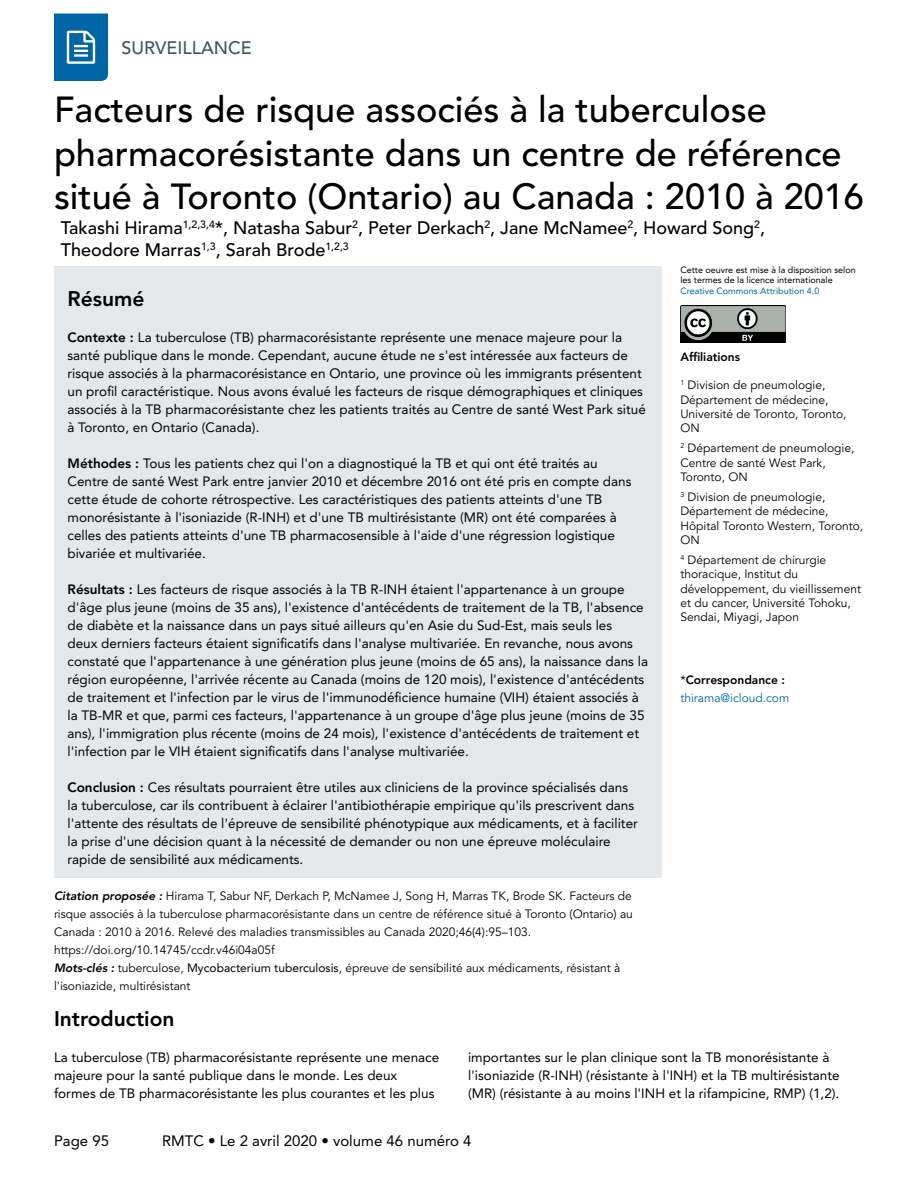
<style>
.page{position:relative;width:918px;height:1188px;background:#fff}
.page>*{position:absolute;margin:0;border:0;box-sizing:border-box;transform-origin:0 0}
.t1{font:500 36px/43.2px "Avenir LT Std";color:#000}
.t2{font:800 21px "Avenir LT Std";color:#000}
.t3{font:500 18px/21.6px "Avenir LT Std";color:#000}
.t4{font:500 18px "Avenir LT Std";color:#455560}
.t5{font:15px "Avenir LT Std";color:#000}
.t6{font:13.5px/18px "Avenir LT Std";color:#000}
.t7{font:12px/14.4px "Avenir LT Std";color:#000}
.t8{font:12px/18px "Avenir LT Std";color:#0065a4}
.t9{font:800 12px "Avenir LT Std";color:#000}
.t10{font:9px/10.5px "Avenir LT Std";color:#000}
.t11{font:9px "Avenir LT Std";color:#0065a4}
.s1{font-weight:800}
.s2{color:#000}
.s3{font-weight:800;color:#000}
.s4{font-weight:800;font-style:italic}
.s5{font-style:inherit}
</style>
<div class="page">
<svg style="left:54px;top:14px;width:54px;height:67px;background:#1c76ae"></svg>
<div style="left:54px;top:266px;width:608px;height:612px;background:#e4e8ea"></div>
<img style="left:680px;top:305px;width:106px;height:37px">
<h3 class="t4" style="left:122px;top:37px;width:132px">SURVEILLANCE</h3>
<h1 class="t1" style="left:54px;top:89px;width:811px">Facteurs de risque associés à la tuberculose pharmacorésistante dans un centre de référence situé à Toronto (Ontario) au Canada : 2010 à 2016</h1>
<h3 class="t3" style="left:61px;top:217px;width:706px">Takashi Hirama<sup>1,2,3,4</sup>*, Natasha Sabur<sup>2</sup>, Peter Derkach<sup>2</sup>, Jane McNamee<sup>2</sup>, Howard Song<sup>2</sup>,<br>Theodore Marras<sup>1,3</sup>, Sarah Brode<sup>1,2,3</sup></h3>
<h2 class="t2" style="left:68px;top:286px;width:78px">Résumé</h2>
<p class="t6" style="left:68px;top:328px;width:580px"><span class="s1">Contexte :</span> La tuberculose (TB) pharmacorésistante représente une menace majeure pour la santé publique dans le monde. Cependant, aucune étude ne s'est intéressée aux facteurs de risque associés à la pharmacorésistance en Ontario, une province où les immigrants présentent un profil caractéristique. Nous avons évalué les facteurs de risque démographiques et cliniques associés à la TB pharmacorésistante chez les patients traités au Centre de santé West Park situé à Toronto, en Ontario (Canada).</p>
<p class="t6" style="left:68px;top:454px;width:565px"><span class="s1">Méthodes :</span> Tous les patients chez qui l'on a diagnostiqué la TB et qui ont été traités au Centre de santé West Park entre janvier 2010 et décembre 2016 ont été pris en compte dans cette étude de cohorte rétrospective. Les caractéristiques des patients atteints d'une TB monorésistante à l'isoniazide (R-INH) et d'une TB multirésistante (MR) ont été comparées à celles des patients atteints d'une TB pharmacosensible à l'aide d'une régression logistique bivariée et multivariée.</p>
<p class="t6" style="left:68px;top:580px;width:582px"><span class="s1">Résultats :</span> Les facteurs de risque associés à la TB R-INH étaient l'appartenance à un groupe d'âge plus jeune (moins de 35 ans), l'existence d'antécédents de traitement de la TB, l'absence de diabète et la naissance dans un pays situé ailleurs qu'en Asie du Sud-Est, mais seuls les<br>deux derniers facteurs étaient significatifs dans l'analyse multivariée. En revanche, nous avons constaté que l'appartenance à une génération plus jeune (moins de 65 ans), la naissance dans la région européenne, l'arrivée récente au Canada (moins de 120 mois), l'existence d'antécédents de traitement et l'infection par le virus de l'immunodéficience humaine (VIH) étaient associés à la TB-MR et que, parmi ces facteurs, l'appartenance à un groupe d'âge plus jeune (moins de 35 ans), l'immigration plus récente (moins de 24 mois), l'existence d'antécédents de traitement et l'infection par le VIH étaient significatifs dans l'analyse multivariée.</p>
<p class="t6" style="left:68px;top:778px;width:572px"><span class="s1">Conclusion :</span> Ces résultats pourraient être utiles aux cliniciens de la province spécialisés dans la tuberculose, car ils contribuent à éclairer l'antibiothérapie empirique qu'ils prescrivent dans l'attente des résultats de l'épreuve de sensibilité phénotypique aux médicaments, et à faciliter la prise d'une décision quant à la nécessité de demander ou non une épreuve moléculaire rapide de sensibilité aux médicaments.</p>
<p class="t10" style="left:680px;top:264px;width:177px">Cette oeuvre est mise à la disposition selon les termes de la licence internationale</p>
<p class="t11" style="left:680px;top:285px;width:141px">Creative Commons Attribution 4.0</p>
<p class="t9" style="left:680px;top:350px;width:61px">Affiliations</p>
<p class="t7" style="left:680px;top:378px;width:168px"><sup>1</sup> Division de pneumologie,<br>Département de médecine,<br>Université de Toronto, Toronto,<br>ON</p>
<p class="t7" style="left:680px;top:441px;width:176px"><sup>2</sup> Département de pneumologie,<br>Centre de santé West Park,<br>Toronto, ON</p>
<p class="t7" style="left:680px;top:490px;width:184px"><sup>3</sup> Division de pneumologie,<br>Département de médecine,<br>Hôpital Toronto Western, Toronto,<br>ON</p>
<p class="t7" style="left:680px;top:553px;width:182px"><sup>4</sup> Département de chirurgie thoracique, Institut du développement, du vieillissement et du cancer, Université Tohoku,<br>Sendai, Miyagi, Japon</p>
<p class="t8" style="left:680px;top:671px;width:110px"><span class="s2">*</span><span class="s3">Correspondance : </span>thirama@icloud.com</p>
<p class="t7" style="left:54px;top:887px;width:580px;line-height:18px"><span class="s4">Citation proposée :</span> Hirama T, Sabur NF, Derkach P, McNamee J, Song H, Marras TK, Brode SK. Facteurs de risque associés à la tuberculose pharmacorésistante dans un centre de référence situé à Toronto (Ontario) au Canada : 2010 à 2016. Relevé des maladies transmissibles au Canada 2020;46(4):95–103. https://doi.org/10.14745/ccdr.v46i04a05f<br><span class="s4">Mots-clés :</span> tuberculose, <span class="s5">Mycobacterium tuberculosis</span>, épreuve de sensibilité aux médicaments, résistant à l'isoniazide, multirésistant</p>
<h2 class="t2" style="left:54px;top:1006px;width:122px">Introduction</h2>
<p class="t6" style="left:54px;top:1048px;width:387px">La tuberculose (TB) pharmacorésistante représente une menace majeure pour la santé publique dans le monde. Les deux formes de TB pharmacorésistante les plus courantes et les plus</p>
<p class="t6" style="left:468px;top:1048px;width:373px">importantes sur le plan clinique sont la TB monorésistante à l'isoniazide (R-INH) (résistante à l'INH) et la TB multirésistante (MR) (résistante à au moins l'INH et la rifampicine, RMP) (1,2).</p>
<p class="t5" style="left:54px;top:1133px;width:57px">Page 95</p>
<p class="t5" style="left:162px;top:1133px;width:311px">RMTC • Le 2 avril 2020 • volume 46 numéro 4</p>
</div>
